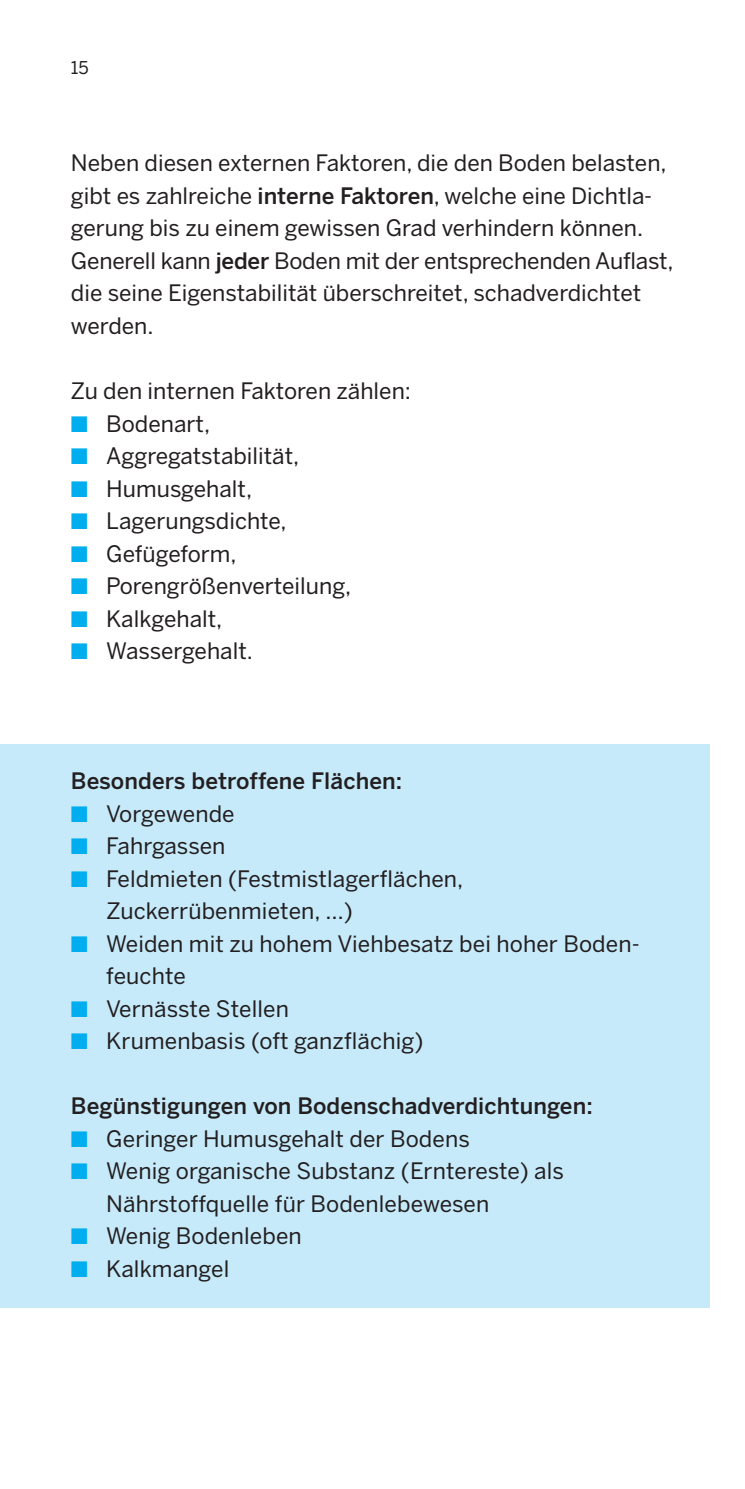
<style>
.page{position:relative;width:745px;height:1489px;background:#fff}
.page>*{position:absolute;margin:0;border:0;box-sizing:border-box;transform-origin:0 0}
.t1{font:22.5px/32.5px "Benton Sans";color:#231f20}
.t2{font:500 22.5px "Benton Sans";letter-spacing:.005em;color:#231f20}
.t3{font:17.5px "Benton Sans";color:#231f20}
.s1{font-weight:500}
.s2{color:#00aeef}
</style>
<div class="page">
<div style="left:0;top:744px;width:709px;height:563px;background:#c6eafa"></div>
<p class="t3" style="left:71px;top:58px;width:19px">15</p>
<p class="t1" style="left:71px;top:147px;width:603px">Neben diesen externen Faktoren, die den Boden belasten, gibt es zahlreiche <span class="s1">interne Faktoren</span>, welche eine Dichtla&shy;gerung bis zu einem gewissen Grad verhindern können.<br>Generell kann <span class="s1">jeder</span> Boden mit der entsprechenden Auflast, die seine Eigenstabilität überschreitet, schadverdichtet werden.</p>
<p class="t1" style="left:71px;top:375px;width:341px">Zu den internen Faktoren zählen:</p>
<p class="t1" style="left:71px;top:407px;width:141px"><span class="s2">■</span> Bodenart,</p>
<p class="t1" style="left:71px;top:440px;width:230px"><span class="s2">■</span> Aggregatstabilität,</p>
<p class="t1" style="left:71px;top:472px;width:183px"><span class="s2">■</span> Humusgehalt,</p>
<p class="t1" style="left:71px;top:505px;width:217px"><span class="s2">■</span> Lagerungsdichte,</p>
<p class="t1" style="left:71px;top:537px;width:167px"><span class="s2">■</span> Gefügeform,</p>
<p class="t1" style="left:71px;top:570px;width:282px"><span class="s2">■</span> Porengrößenverteilung,</p>
<p class="t1" style="left:71px;top:602px;width:153px"><span class="s2">■</span> Kalkgehalt,</p>
<p class="t1" style="left:71px;top:635px;width:183px"><span class="s2">■</span> Wassergehalt.</p>
<p class="t2" style="left:71px;top:768px;width:332px">Besonders betroffene Flächen:</p>
<p class="t1" style="left:71px;top:797px;width:165px"><span class="s2">■</span> Vorgewende</p>
<p class="t1" style="left:71px;top:830px;width:156px"><span class="s2">■</span> Fahrgassen</p>
<p class="t1" style="left:106px;top:862px;width:358px;text-indent:-35px"><span class="s2">■</span> Feldmieten (Festmistlagerflächen,<br>Zuckerrübenmieten, …)</p>
<p class="t1" style="left:106px;top:927px;width:534px;text-indent:-35px"><span class="s2">■</span> Weiden mit zu hohem Viehbesatz bei hoher Boden&shy;feuchte</p>
<p class="t1" style="left:71px;top:992px;width:219px"><span class="s2">■</span> Vernässte Stellen</p>
<p class="t1" style="left:71px;top:1025px;width:354px"><span class="s2">■</span> Krumenbasis (oft ganzflächig)</p>
<p class="t2" style="left:71px;top:1093px;width:523px">Begünstigungen von Bodenschadverdichtungen:</p>
<p class="t1" style="left:71px;top:1122px;width:400px"><span class="s2">■</span> Geringer Humusgehalt der Bodens</p>
<p class="t1" style="left:106px;top:1155px;width:459px;text-indent:-35px"><span class="s2">■</span> Wenig organische Substanz (Erntereste) als<br>Nährstoffquelle für Bodenlebewesen</p>
<p class="t1" style="left:71px;top:1220px;width:232px"><span class="s2">■</span> Wenig Bodenleben</p>
<p class="t1" style="left:71px;top:1252px;width:160px"><span class="s2">■</span> Kalkmangel</p>
</div>
